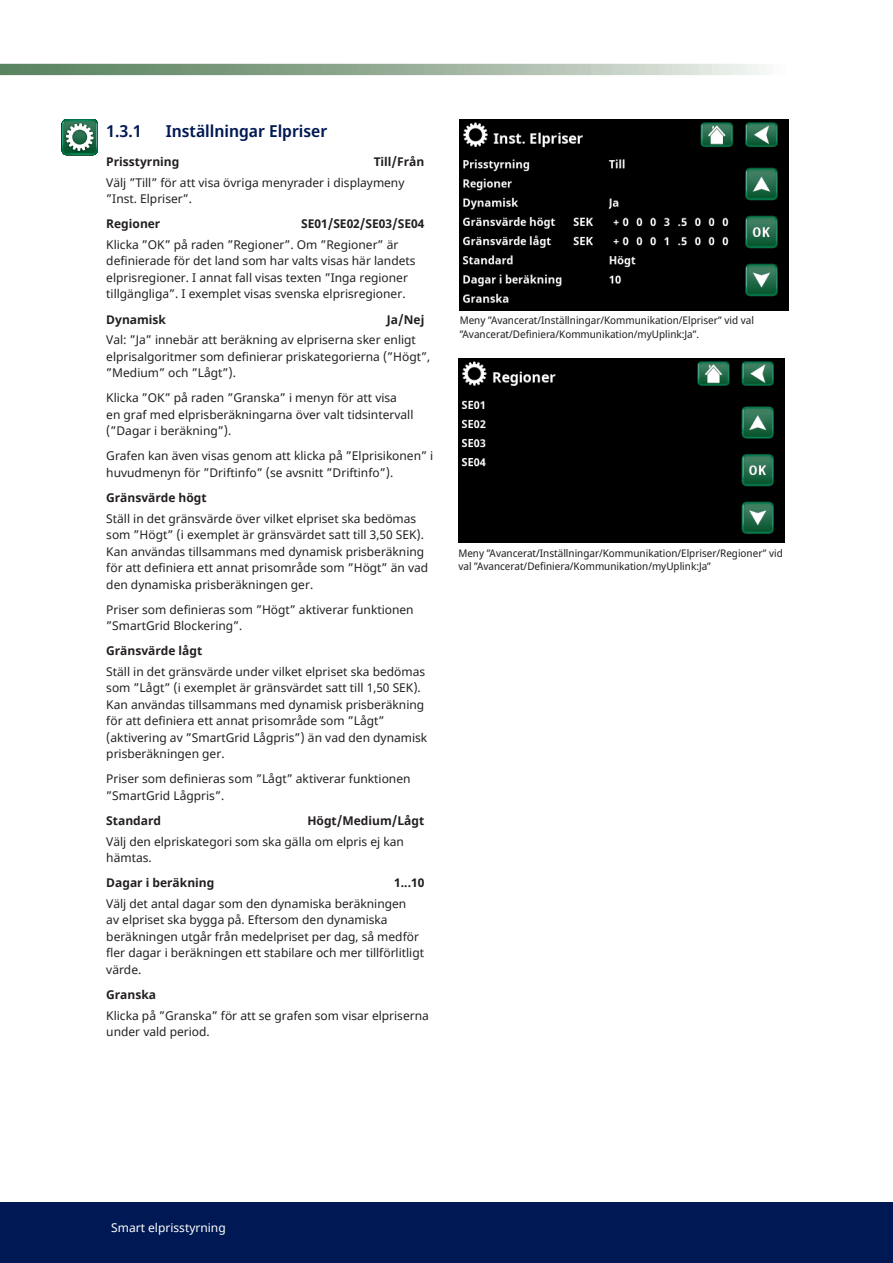
<style>
.page{position:relative;width:893px;height:1263px;background:#fff}
.page>*{position:absolute;margin:0;border:0;box-sizing:border-box;transform-origin:0 0}
.t1{font:600 16.5px "Noto Sans Display";color:#001954}
.Brödtext{font:12px/16.5px "Noto Sans";color:#231f20}
.Bröd-fet{font:700 12px "Noto Sans";color:#231f20}
.t2{font:12px "Noto Sans";color:#fff}
.Bild-___diagramtext{font:10.5px/13.5px "Noto Sans Display";color:#231f20}
</style>
<div class="page">
<img style="left:458px;top:358px;width:327px;height:185px">
<img style="left:460px;top:119px;width:328px;height:192px">
<svg style="left:62px;top:119px;width:36px;height:36px"></svg>
<svg style="left:0;top:64px;width:766px;height:11px;background:#99b19b"></svg>
<div style="left:0;top:1202px;width:893px;height:61px;background:#001954"></div>
<p class="t1" style="left:106px;top:119px;width:37px">1.3.1</p>
<p class="t1" style="left:166px;top:119px;width:163px">Inställningar Elpriser</p>
<p class="Bröd-fet" style="left:106px;top:153px;width:75px">Prisstyrning</p>
<p class="Bröd-fet" style="left:374px;top:153px;width:52px">Till/Från</p>
<p class="Brödtext" style="left:106px;top:175px;width:300px">Välj ”Till” för att visa övriga menyrader i displaymeny ”Inst. Elpriser”.</p>
<p class="Bröd-fet" style="left:106px;top:215px;width:56px">Regioner</p>
<p class="Bröd-fet" style="left:301px;top:215px;width:125px">SE01/SE02/SE03/SE04</p>
<p class="Brödtext" style="left:106px;top:237px;width:311px">Klicka ”OK” på raden ”Regioner”. Om ”Regioner” är definierade för det land som har valts visas här landets elprisregioner. I annat fall visas texten ”Inga regioner tillgängliga”. I exemplet visas svenska elprisregioner.</p>
<p class="Bröd-fet" style="left:106px;top:311px;width:61px">Dynamisk</p>
<p class="Bröd-fet" style="left:387px;top:311px;width:39px">Ja/Nej</p>
<p class="Brödtext" style="left:106px;top:332px;width:325px">Val: ”Ja” innebär att beräkning av elpriserna sker enligt elprisalgoritmer som definierar priskategorierna (”Högt”, ”Medium” och ”Lågt”).</p>
<p class="Brödtext" style="left:106px;top:390px;width:309px">Klicka ”OK” på raden ”Granska” i menyn för att visa en graf med elprisberäkningarna över valt tidsintervall (”Dagar i beräkning”).</p>
<p class="Brödtext" style="left:106px;top:448px;width:329px">Grafen kan även visas genom att klicka på ”Elprisikonen” i huvudmenyn för ”Driftinfo” (se avsnitt ”Driftinfo”).</p>
<p class="Bröd-fet" style="left:106px;top:489px;width:102px">Gränsvärde högt</p>
<p class="Brödtext" style="left:106px;top:510px;width:323px">Ställ in det gränsvärde över vilket elpriset ska bedömas som ”Högt” (i exemplet är gränsvärdet satt till 3,50 SEK).<br>Kan användas tillsammans med dynamisk prisberäkning för att definiera ett annat prisområde som ”Högt” än vad den dynamiska prisberäkningen ger.</p>
<p class="Brödtext" style="left:106px;top:601px;width:309px">Priser som definieras som ”Högt” aktiverar funktionen ”SmartGrid Blockering”.</p>
<p class="Bröd-fet" style="left:106px;top:642px;width:98px">Gränsvärde lågt</p>
<p class="Brödtext" style="left:106px;top:664px;width:323px">Ställ in det gränsvärde under vilket elpriset ska bedömas som ”Lågt” (i exemplet är gränsvärdet satt till 1,50 SEK).<br>Kan användas tillsammans med dynamisk prisberäkning för att definiera ett annat prisområde som ”Lågt” (aktivering av ”SmartGrid Lågpris”) än vad den dynamisk prisberäkningen ger.</p>
<p class="Brödtext" style="left:106px;top:771px;width:306px">Priser som definieras som ”Lågt” aktiverar funktionen ”SmartGrid Lågpris”.</p>
<p class="Bröd-fet" style="left:106px;top:812px;width:56px">Standard</p>
<p class="Bröd-fet" style="left:307px;top:812px;width:118px">Högt/Medium/Lågt</p>
<p class="Brödtext" style="left:106px;top:833px;width:299px">Välj den elpriskategori som ska gälla om elpris ej kan hämtas.</p>
<p class="Bröd-fet" style="left:106px;top:874px;width:110px">Dagar i beräkning</p>
<p class="Bröd-fet" style="left:394px;top:874px;width:32px">1...10</p>
<p class="Brödtext" style="left:106px;top:896px;width:319px">Välj det antal dagar som den dynamiska beräkningen<br>av elpriset ska bygga på. Eftersom den dynamiska beräkningen utgår från medelpriset per dag, så medför fler dagar i beräkningen ett stabilare och mer tillförlitligt värde.</p>
<p class="Bröd-fet" style="left:106px;top:986px;width:51px">Granska</p>
<p class="Brödtext" style="left:106px;top:1007px;width:324px">Klicka på ”Granska” för att se grafen som visar elpriserna under vald period.</p>
<p class="Bild-___diagramtext" style="left:460px;top:314px;width:296px">Meny ”Avancerat/Inställningar/Kommunikation/Elpriser” vid val ”Avancerat/Definiera/Kommunikation/myUplink:Ja”.</p>
<p class="Bild-___diagramtext" style="left:458px;top:546px;width:326px">Meny ”Avancerat/Inställningar/Kommunikation/Elpriser/Regioner” vid val ”Avancerat/Definiera/Kommunikation/myUplink:Ja”</p>
<p class="t2" style="left:111px;top:1219px;width:116px">Smart elprisstyrning</p>
</div>
